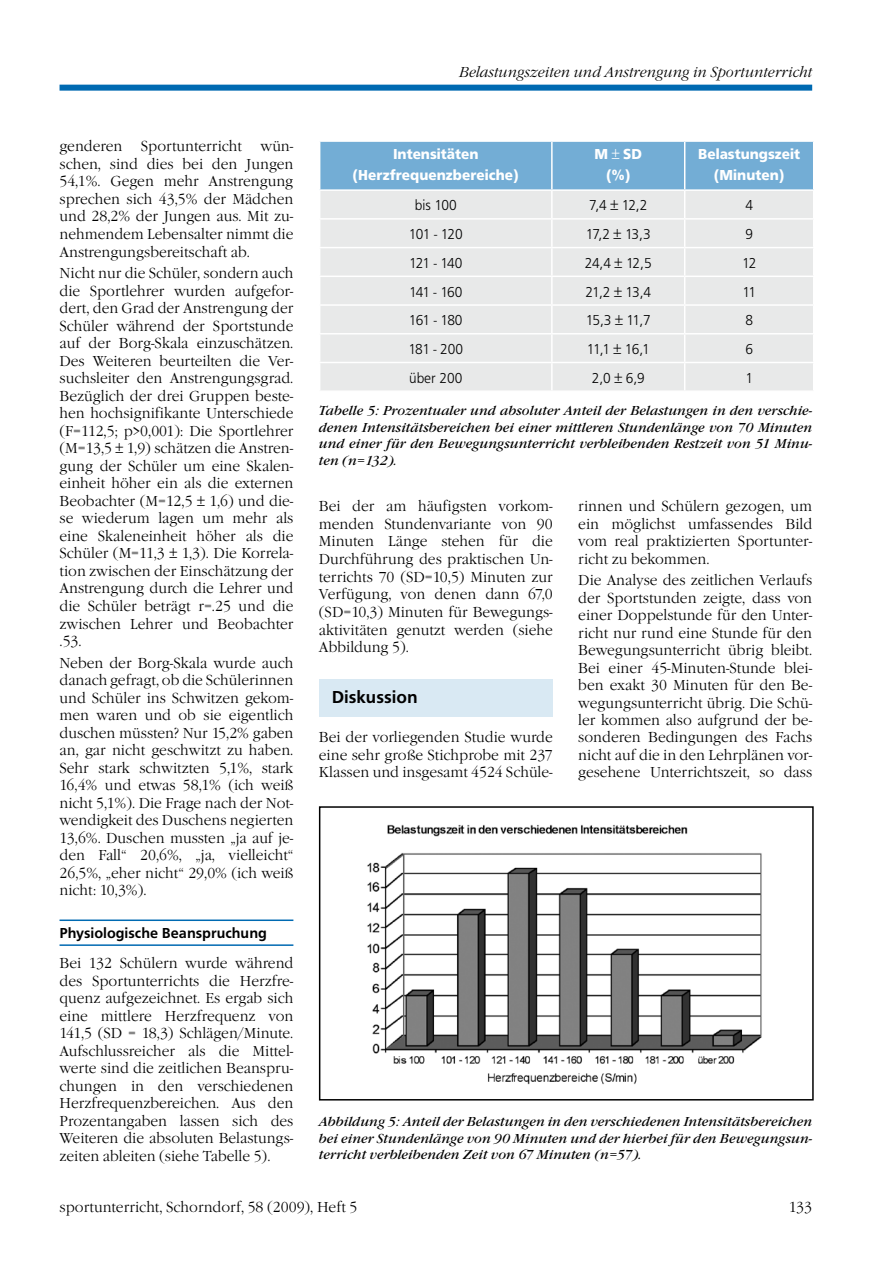
<style>
.page{position:relative;width:893px;height:1263px;background:#fff}
.page>*{position:absolute;margin:0;border:0;box-sizing:border-box;transform-origin:0 0}
.t1{font:500 18px "Frutus T";color:#000}
.t2{font:300 15px/17.5px "Garamond Itc T";color:#000;text-align:justify;scale:.95 1}
.t3{font:300 15px "Frutus T";letter-spacing:-.05em;color:#000;scale:.95 1}
.t4{font:700 15px/21.5px "Frutus T";color:#fff;text-align:center;scale:.95 1}
.t5{font:italic 300 15px "Garamond Itc T";color:#000;scale:.95 1}
.t6{font:500 15px "Frutus T";color:#000}
.t7{font:italic 13.5px/16.5px "Garamond Itc T";color:#000;text-align:justify}
</style>
<div class="page">
<div style="left:60px;top:85px;width:752px;height:6px;background:#006ab2"></div>
<hr style="left:60px;top:919px;width:233px;height:2px;background:#006ab2">
<hr style="left:60px;top:944px;width:233px;height:2px;background:#006ab2">
<div style="left:319px;top:679px;width:234px;height:38px;background:#d9e9f3"></div>
<svg style="left:319px;top:141px;width:495px;height:249px;background:#d4dfe6"></svg>
<img style="left:367px;top:824px;width:395px;height:261px">
<div style="left:319px;top:806px;width:495px;height:294px;border:2px solid #000"></div>
<p class="t2" style="left:60px;top:138px;width:248px">genderen Sportunterricht wün&shy;schen, sind dies bei den Jungen 54,1%. Gegen mehr Anstrengung sprechen sich 43,5% der Mädchen und 28,2% der Jungen aus. Mit zu&shy;nehmendem Lebensalter nimmt die Anstrengungsbereitschaft ab.</p>
<p class="t2" style="left:60px;top:265px;width:248px">Nicht nur die Schüler, sondern auch die Sportlehrer wurden aufgefor&shy;dert, den Grad der Anstrengung der Schüler während der Sportstunde auf der Borg-Skala einzuschätzen.<br>Des Weiteren beurteilten die Ver&shy;suchsleiter den Anstrengungsgrad.<br>Bezüglich der drei Gruppen beste&shy;hen hochsignifikante Unterschiede (F=112,5; p&gt;0,001): Die Sportlehrer (M=13,5 ± 1,9) schätzen die Anstren&shy;gung der Schüler um eine Skalen&shy;einheit höher ein als die externen Beobachter (M=12,5 ± 1,6) und die&shy;se wiederum lagen um mehr als eine Skaleneinheit höher als die Schüler (M=11,3 ± 1,3). Die Korrela&shy;tion zwischen der Einschätzung der Anstrengung durch die Lehrer und die Schüler beträgt r=.25 und die zwischen Lehrer und Beobachter .53.</p>
<p class="t2" style="left:60px;top:654px;width:248px">Neben der Borg-Skala wurde auch danach gefragt, ob die Schülerinnen und Schüler ins Schwitzen gekom&shy;men waren und ob sie eigentlich duschen müssten? Nur 15,2% gaben an, gar nicht geschwitzt zu haben.<br>Sehr stark schwitzten 5,1%, stark 16,4% und etwas 58,1% (ich weiß nicht 5,1%). Die Frage nach der Not&shy;wendigkeit des Duschens negierten 13,6%. Duschen mussten „ja auf je&shy;den Fall“ 20,6%, „ja, vielleicht“ 26,5%, „eher nicht“ 29,0% (ich weiß nicht: 10,3%).</p>
<p class="t6" style="left:60px;top:924px;width:209px">Physiologische Beanspruchung</p>
<p class="t2" style="left:60px;top:954px;width:248px">Bei 132 Schülern wurde während des Sportunterrichts die Herzfre&shy;quenz aufgezeichnet. Es ergab sich eine mittlere Herzfrequenz von 141,5 (SD = 18,3) Schlägen/Minute.<br>Aufschlussreicher als die Mittel&shy;werte sind die zeitlichen Beanspru&shy;chungen in den verschiedenen Herzfrequenzbereichen. Aus den Prozentangaben lassen sich des Weiteren die absoluten Belastungs&shy;zeiten ableiten (siehe Tabelle 5).</p>
<p class="t5" style="left:459px;top:63px;width:373px">Belastungszeiten und Anstrengung in Sportunterricht</p>
<p class="t4" style="left:353px;top:143px;width:176px">Intensitäten (Herzfrequenzbereiche)</p>
<p class="t4" style="left:595px;top:143px;width:51px">M ± SD (%)</p>
<p class="t4" style="left:698px;top:143px;width:109px">Belastungszeit (Minuten)</p>
<p class="t3" style="left:415px;top:197px;width:46px">bis 100</p>
<p class="t3" style="left:589px;top:197px;width:63px">7,4 ± 12,2</p>
<p class="t3" style="left:745px;top:197px;width:10px">4</p>
<p class="t3" style="left:409px;top:225px;width:58px">101 - 120</p>
<p class="t3" style="left:586px;top:225px;width:70px">17,2 ± 13,3</p>
<p class="t3" style="left:745px;top:225px;width:10px">9</p>
<p class="t3" style="left:409px;top:254px;width:58px">121 - 140</p>
<p class="t3" style="left:585px;top:254px;width:72px">24,4 ± 12,5</p>
<p class="t3" style="left:742px;top:254px;width:16px">12</p>
<p class="t3" style="left:409px;top:283px;width:58px">141 - 160</p>
<p class="t3" style="left:585px;top:283px;width:71px">21,2 ± 13,4</p>
<p class="t3" style="left:742px;top:283px;width:16px">11</p>
<p class="t3" style="left:409px;top:311px;width:58px">161 - 180</p>
<p class="t3" style="left:586px;top:311px;width:70px">15,3 ± 11,7</p>
<p class="t3" style="left:745px;top:311px;width:10px">8</p>
<p class="t3" style="left:408px;top:340px;width:59px">181 - 200</p>
<p class="t3" style="left:587px;top:340px;width:68px">11,1 ± 16,1</p>
<p class="t3" style="left:745px;top:340px;width:10px">6</p>
<p class="t3" style="left:409px;top:369px;width:58px">über 200</p>
<p class="t3" style="left:592px;top:369px;width:57px">2,0 ± 6,9</p>
<p class="t3" style="left:745px;top:369px;width:10px">1</p>
<p class="t7" style="left:319px;top:403px;width:495px">Tabelle 5: Prozentualer und absoluter Anteil der Belastungen in den verschie&shy;denen Intensitätsbereichen bei einer mittleren Stundenlänge von 70 Minuten und einer für den Bewegungsunterricht verbleibenden Restzeit von 51 Minu&shy;ten (n=132).</p>
<p class="t2" style="left:319px;top:497px;width:248px">Bei der am häufigsten vorkom&shy;menden Stundenvariante von 90<br>Minuten Länge stehen für die Durchführung des praktischen Un&shy;terrichts 70 (SD=10,5) Minuten zur Verfügung, von denen dann 67,0 (SD=10,3) Minuten für Bewegungs&shy;aktivitäten genutzt werden (siehe Abbildung 5).</p>
<p class="t1" style="left:332px;top:687px;width:87px">Diskussion</p>
<p class="t2" style="left:319px;top:728px;width:248px">Bei der vorliegenden Studie wurde eine sehr große Stichprobe mit 237<br>Klassen und insgesamt 4524 Schüle-</p>
<p class="t2" style="left:578px;top:498px;width:248px">rinnen und Schülern gezogen, um ein möglichst umfassendes Bild vom real praktizierten Sportunter&shy;richt zu bekommen.</p>
<p class="t2" style="left:578px;top:572px;width:248px">Die Analyse des zeitlichen Verlaufs der Sportstunden zeigte, dass von einer Doppelstunde für den Unter&shy;richt nur rund eine Stunde für den Bewegungsunterricht übrig bleibt.<br>Bei einer 45-Minuten-Stunde blei&shy;ben exakt 30 Minuten für den Be&shy;wegungsunterricht übrig. Die Schü&shy;ler kommen also aufgrund der be&shy;sonderen Bedingungen des Fachs nicht auf die in den Lehrplänen vor&shy;gesehene Unterrichtszeit, so dass</p>
<p class="t7" style="left:319px;top:1114px;width:495px">Abbildung 5: Anteil der Belastungen in den verschiedenen Intensitätsbereichen bei einer Stundenlänge von 90 Minuten und der hierbei für den Bewegungsun&shy;terricht verbleibenden Zeit von 67 Minuten (n=57).</p>
<p class="t2" style="left:60px;top:1198px;width:315px">sportunterricht, Schorndorf, 58 (2009), Heft 5</p>
<p class="t2" style="left:789px;top:1198px;width:26px">133</p>
</div>
